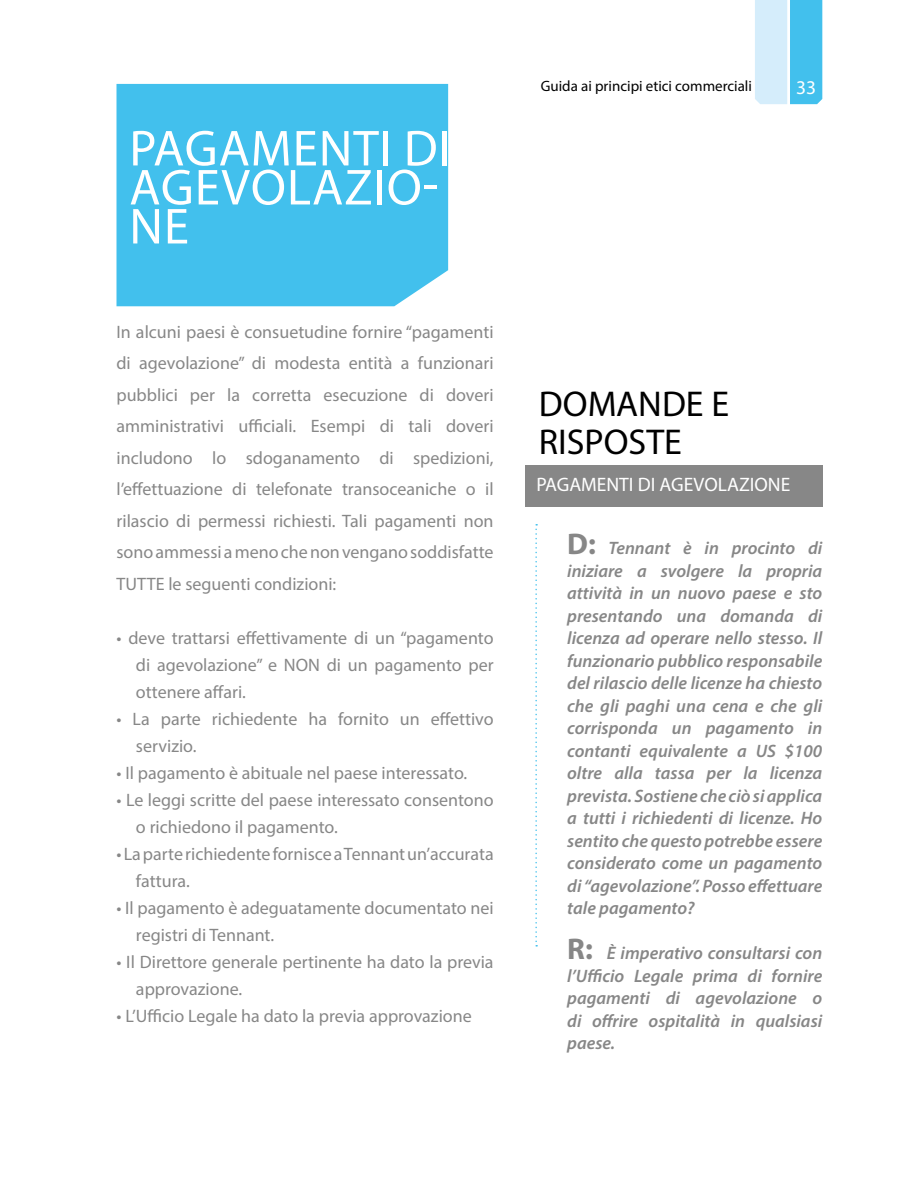
<style>
.page{position:relative;width:918px;height:1188px;background:#fff}
.page>*{position:absolute;margin:0;border:0;box-sizing:border-box;transform-origin:0 0}
.t1{font:51px/39px "Myriad Pro";letter-spacing:.02em;color:#fff}
.t2{font:36px/37.5px "Myriad Pro";color:#000}
.t3{font:19.5px "Myriad Pro";color:#fff}
.t4{font:18px/31.5px "Myriad Pro";color:#878787}
.t5{font:italic 600 18px/22.5px "Myriad Pro";color:#878787;text-align:justify}
.t6{font:15px "Myriad Pro";color:#000}
.s1{font-weight:700;font-style:normal;font-size:30px}
</style>
<div class="page">
<svg style="left:755px;top:0;width:67px;height:104px"></svg>
<div style="left:117px;top:84px;width:331px;height:222px;background:#42c0ed"></div>
<div style="left:525px;top:465px;width:297px;height:42px;background:#878787"></div>
<svg style="left:535px;top:524px;width:2px;height:423px"></svg>
<h1 class="t1" style="left:129px;top:128px;width:323px">PAGAMENTI DI<br>AGEVOLAZIO-<br>NE</h1>
<p class="t4" style="left:117px;top:316px;width:379px;text-align:justify">In alcuni paesi è consuetudine fornire “pagamenti di agevolazione” di modesta entità a funzionari pubblici per la corretta esecuzione di doveri amministrativi ufficiali. Esempi di tali doveri includono lo sdoganamento di spedizioni, l’effettuazione di telefonate transoceaniche o il rilascio di permessi richiesti. Tali pagamenti non sono ammessi a meno che non vengano soddisfatte TUTTE le seguenti condizioni:</p>
<p class="t4" style="left:136px;top:624px;width:359px;line-height:27px;text-align:justify;text-indent:-19px">• deve trattarsi effettivamente di un “pagamento di agevolazione” e NON di un pagamento per ottenere affari.</p>
<p class="t4" style="left:136px;top:705px;width:359px;line-height:27px;text-indent:-19px">• La parte richiedente ha fornito un effettivo servizio.</p>
<p class="t4" style="left:117px;top:757px;width:352px">• Il pagamento è abituale nel paese interessato.</p>
<p class="t4" style="left:136px;top:786px;width:359px;line-height:27px;text-indent:-19px">• Le leggi scritte del paese interessato consentono o richiedono il pagamento.</p>
<p class="t4" style="left:136px;top:840px;width:359px;line-height:27px;text-indent:-19px">• La parte richiedente fornisce a Tennant un’accurata fattura.</p>
<p class="t4" style="left:136px;top:894px;width:359px;line-height:27px;text-indent:-19px">• Il pagamento è adeguatamente documentato nei registri di Tennant.</p>
<p class="t4" style="left:136px;top:948px;width:359px;line-height:27px;text-indent:-19px">• Il Direttore generale pertinente ha dato la previa approvazione.</p>
<p class="t4" style="left:117px;top:1000px;width:357px">• L’Ufficio Legale ha dato la previa approvazione</p>
<p class="t6" style="left:541px;top:76px;width:213px">Guida ai principi etici commerciali</p>
<p class="t3" style="left:796px;top:76px;width:22px">33</p>
<h2 class="t2" style="left:539px;top:385px;width:192px">DOMANDE E<br>RISPOSTE</h2>
<p class="t3" style="left:536px;top:472px;width:255px">PAGAMENTI DI AGEVOLAZIONE</p>
<p class="t5" style="left:567px;top:536px;width:257px"><span class="s1">D:</span> Tennant è in procinto di iniziare a svolgere la propria attività in un nuovo paese e sto presentando una domanda di licenza ad operare nello stesso. Il funzionario pubblico responsabile del rilascio delle licenze ha chiesto che gli paghi una cena e che gli corrisponda un pagamento in contanti equivalente a US $100 oltre alla tassa per la licenza prevista. Sostiene che ciò si applica a tutti i richiedenti di licenze. Ho sentito che questo potrebbe essere considerato come un pagamento di “agevolazione”. Posso effettuare tale pagamento?</p>
<p class="t5" style="left:567px;top:941px;width:257px"><span class="s1">R:</span> È imperativo consultarsi con l’Ufficio Legale prima di fornire pagamenti di agevolazione o di offrire ospitalità in qualsiasi paese.</p>
</div>
